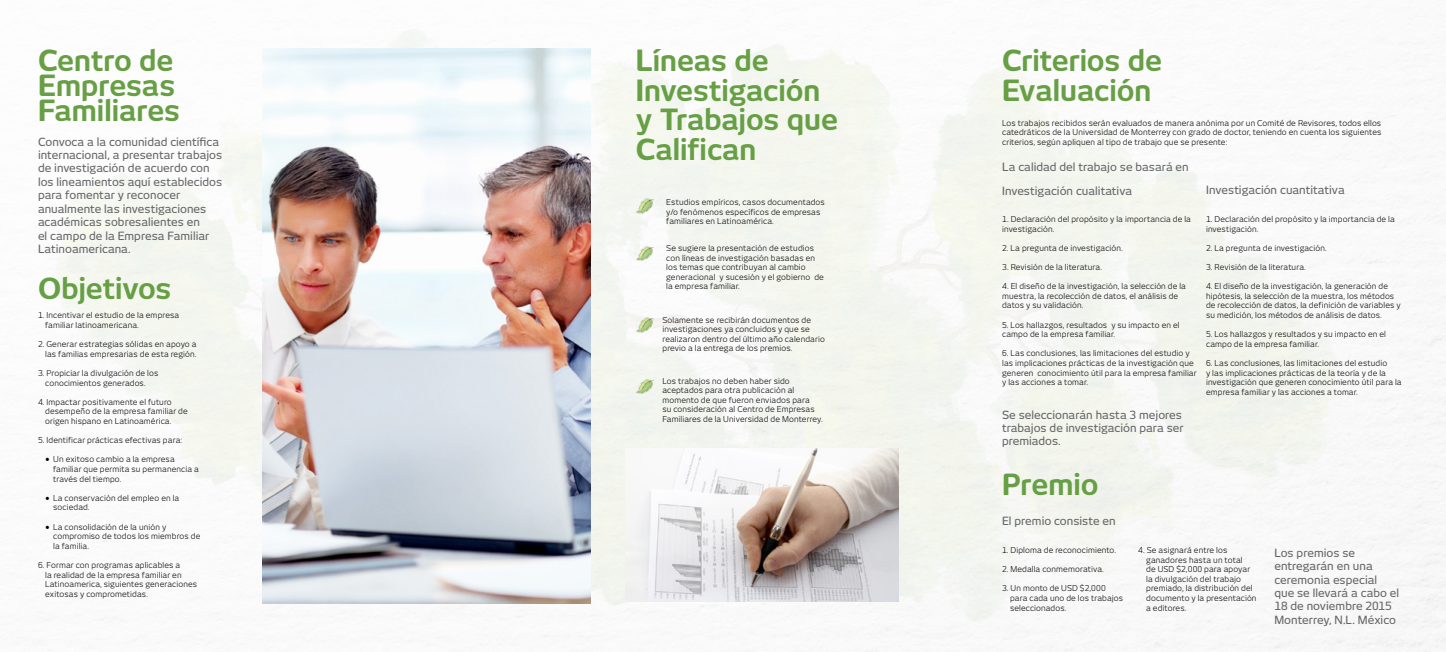
<style>
.page{position:relative;width:1446px;height:652px;background:#fff}
.page>*{position:absolute;margin:0;border:0;box-sizing:border-box;transform-origin:0 0}
.t1{font:700 28.8px/29.6px "New June";letter-spacing:-.005em;color:#679f44}
.t2{font:500 11.2px/13.4px "New June";color:#636466}
.t3{font:8px/9.6px "New June";letter-spacing:.015em;color:#000}
.s1{font-family:"Minion Pro";font-size:12px}
</style>
<div class="page">
<img style="left:38px;top:21px;width:1373px;height:631px">
<img style="left:263px;top:49px;width:327px;height:554px">
<img style="left:626px;top:448px;width:272px;height:153px">
<img style="left:636px;top:198px;width:18px;height:16px">
<img style="left:636px;top:316px;width:18px;height:17px">
<img style="left:636px;top:245px;width:18px;height:17px">
<img style="left:636px;top:378px;width:18px;height:17px">
<h1 class="t1" style="left:38px;top:48px;width:144px;line-height:25.2px">Centro de<br>Empresas<br>Familiares</h1>
<p class="t2" style="left:38px;top:135px;width:186px">Convoca a la comunidad científica internacional, a presentar trabajos de investigación de acuerdo con los lineamientos aquí establecidos para fomentar y reconocer anualmente las investigaciones académicas sobresalientes en<br>el campo de la Empresa Familiar<br>Latinoamericana.</p>
<h1 class="t1" style="left:38px;top:273px;width:135px">Objetivos</h1>
<p class="t3" style="left:45px;top:311px;width:136px;text-indent:-7px">1. Incentivar el estudio de la empresa familiar latinoamericana.</p>
<p class="t3" style="left:38px;top:339px;width:160px;text-align:right">2. Generar estrategias sólidas en apoyo a las familias empresarias de esta región.</p>
<p class="t3" style="left:45px;top:368px;width:115px;text-indent:-7px">3. Propiciar la divulgación de los conocimientos generados.</p>
<p class="t3" style="left:45px;top:397px;width:144px;text-indent:-7px">4. Impactar positivamente el futuro desempeño de la empresa familiar de origen hispano en Latinoamérica.</p>
<p class="t3" style="left:38px;top:435px;width:146px">5. Identificar prácticas efectivas para:</p>
<p class="t3" style="left:53px;top:455px;width:147px;text-indent:-8px"><span class="s1">•</span> Un exitoso cambio a la empresa familiar que permita su permanencia a través del tiempo.</p>
<p class="t3" style="left:53px;top:493px;width:128px;text-indent:-8px"><span class="s1">•</span> La conservación del empleo en la sociedad.</p>
<p class="t3" style="left:53px;top:522px;width:149px;text-indent:-8px"><span class="s1">•</span> La consolidación de la unión y compromiso de todos los miembros de la familia.</p>
<p class="t3" style="left:45px;top:560px;width:153px;text-indent:-7px">6. Formar con programas aplicables a<br>la realidad de la empresa familiar en Latinoamerica, siguientes generaciones exitosas y comprometidas.</p>
<h1 class="t1" style="left:636px;top:45px;width:204px">Líneas de<br>Investigación y Trabajos que<br>Califican</h1>
<p class="t3" style="left:666px;top:197px;width:160px">Estudios empíricos, casos documentados y/o fenómenos específicos de empresas familiares en Latinoamérica.</p>
<p class="t3" style="left:666px;top:243px;width:159px">Se sugiere la presentación de estudios con líneas de investigación basadas en los temas que contribuyan al cambio generacional y sucesión y el gobierno de la empresa familiar.</p>
<p class="t3" style="left:662px;top:315px;width:164px">Solamente se recibirán documentos de investigaciones ya concluidos y que se realizaron dentro del último año calendario previo a la entrega de los premios.</p>
<p class="t3" style="left:662px;top:376px;width:162px">Los trabajos no deben haber sido aceptados para otra publicación al momento de que fueron enviados para<br>su consideración al Centro de Empresas Familiares de la Universidad de Monterrey.</p>
<h1 class="t1" style="left:1002px;top:46px;width:161px">Criterios de<br>Evaluación</h1>
<p class="t3" style="left:1002px;top:118px;width:381px;text-align:justify">Los trabajos recibidos serán evaluados de manera anónima por un Comité de Revisores, todos ellos catedráticos de la Universidad de Monterrey con grado de doctor, teniendo en cuenta los siguientes criterios, según apliquen al tipo de trabajo que se presente:</p>
<h2 class="t2" style="left:1002px;top:155px;width:188px;line-height:24px">La calidad del trabajo se basará en<br>Investigación cualitativa</h2>
<p class="t3" style="left:1002px;top:214px;width:190px">1. Declaración del propósito y la importancia de la investigación.</p>
<p class="t3" style="left:1002px;top:243px;width:122px">2. La pregunta de investigación.</p>
<p class="t3" style="left:1002px;top:262px;width:101px">3. Revisión de la literatura.</p>
<p class="t3" style="left:1002px;top:281px;width:185px">4. El diseño de la investigación, la selección de la muestra, la recolección de datos, el análisis de datos y su validación.</p>
<p class="t3" style="left:1002px;top:320px;width:179px">5. Los hallazgos, resultados y su impacto en el campo de la empresa familiar.</p>
<p class="t3" style="left:1002px;top:348px;width:196px">6. Las conclusiones, las limitaciones del estudio y las implicaciones prácticas de la investigación que generen conocimiento útil para la empresa familiar y las acciones a tomar.</p>
<h2 class="t2" style="left:1002px;top:408px;width:183px">Se seleccionarán hasta 3 mejores trabajos de investigación para ser premiados.</h2>
<h1 class="t1" style="left:1002px;top:469px;width:98px">Premio</h1>
<h2 class="t2" style="left:1002px;top:514px;width:115px">El premio consiste en</h2>
<h2 class="t2" style="left:1206px;top:183px;width:140px">Investigación cuantitativa</h2>
<p class="t3" style="left:1206px;top:214px;width:190px">1. Declaración del propósito y la importancia de la investigación.</p>
<p class="t3" style="left:1206px;top:243px;width:122px">2. La pregunta de investigación.</p>
<p class="t3" style="left:1206px;top:262px;width:101px">3. Revisión de la literatura.</p>
<p class="t3" style="left:1206px;top:281px;width:196px">4. El diseño de la investigación, la generación de hipótesis, la selección de la muestra, los métodos de recolección de datos, la definición de variables y su medición, los métodos de análisis de datos.</p>
<p class="t3" style="left:1206px;top:329px;width:181px">5. Los hallazgos y resultados y su impacto en el campo de la empresa familiar.</p>
<p class="t3" style="left:1206px;top:358px;width:197px">6. Las conclusiones, las limitaciones del estudio<br>y las implicaciones prácticas de la teoría y de la investigación que generen conocimiento útil para la empresa familiar y las acciones a tomar.</p>
<p class="t3" style="left:1002px;top:545px;width:116px">1. Diploma de reconocimiento.</p>
<p class="t3" style="left:1002px;top:564px;width:103px">2. Medalla conmemorativa.</p>
<p class="t3" style="left:1010px;top:583px;width:115px;text-indent:-8px">3. Un monto de USD $2,000 para cada uno de los trabajos seleccionados.</p>
<p class="t3" style="left:1146px;top:545px;width:112px;text-indent:-8px">4. Se asignará entre los ganadores hasta un total<br>de USD $2,000 para apoyar la divulgación del trabajo premiado, la distribución del documento y la presentación a editores.</p>
<h2 class="t2" style="left:1274px;top:546px;width:126px">Los premios se entregarán en una ceremonia especial que se llevará a cabo el<br>18 de noviembre 2015<br>Monterrey, N.L. México</h2>
</div>
